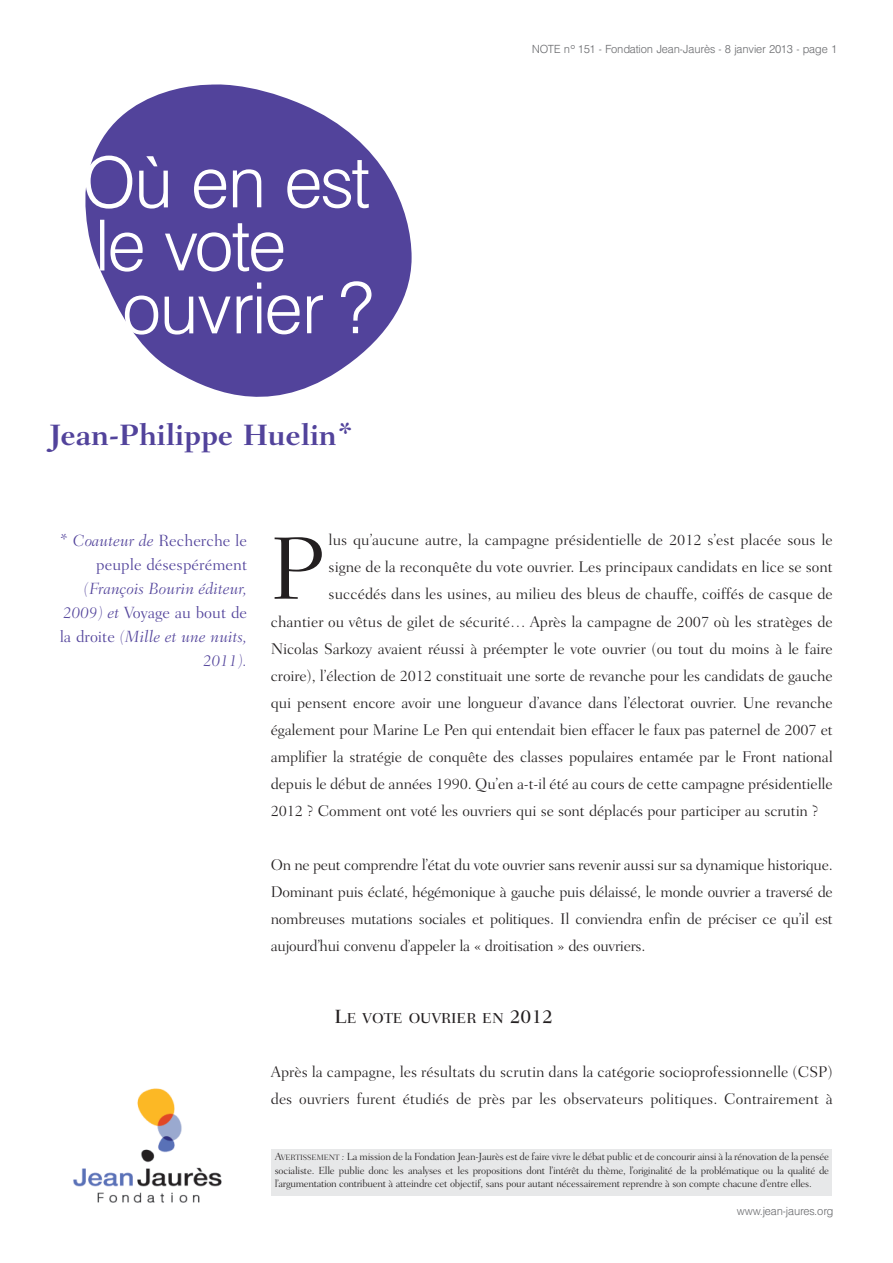
<style>
.page{position:relative;width:893px;height:1263px;background:#fff}
.page>*{position:absolute;margin:0;border:0;box-sizing:border-box;transform-origin:0 0}
.t1{font:300 90.15px "Fairfield LH";color:#231f20;scale:1.06 1}
.t2{font:300 70.5px "AT Triumvirate";letter-spacing:-.025em;color:#fff}
.t3{font:700 30px "Fairfield LH";letter-spacing:-.01em;color:#52439b}
.t4{font:italic 300 16.5px/24px "Fairfield LH";color:#52439b;text-align:right}
.t5{font:300 16.5px/24px "Fairfield LH";color:#52439b;text-align:right}
.t6{font:300 15.75px/27px "Fairfield LH";letter-spacing:-.01em;color:#231f20;text-align:justify}
.t7{font:500 14.7px "Fairfield LH";color:#231f20}
.t8{font:300 11.25px "AT Triumvirate";letter-spacing:-.01em;color:#6c6d70}
.t9{font:300 10.5px/13.5px "Fairfield LH";letter-spacing:-.02em;color:#231f20;text-align:justify}
.s1{font-style:italic}
.s2{font-style:normal}
.s3{font-size:19.5px}
.s4{font-size:7.8px}
</style>
<div class="page">
<svg style="left:85px;top:84px;width:327px;height:313px;fill:#52439b"></svg>
<img style="left:73px;top:1088px;width:149px;height:115px">
<div style="left:272px;top:1150px;width:560px;height:46px;background:#e7e8e9"></div>
<h2 class="t2" style="left:82px;top:157px;width:289px">Où en est</h2>
<h2 class="t2" style="left:95px;top:220px;width:193px">le vote</h2>
<h2 class="t2" style="left:122px;top:283px;width:254px">ouvrier ?</h2>
<h3 class="t3" style="left:49px;top:423px;width:306px">Jean-Philippe Huelin*</h3>
<p class="t8" style="left:532px;top:45px;width:307px">NOTE n°151 - Fondation Jean-Jaurès - 8 janvier 2013 - page 1</p>
<p class="t5" style="left:60px;top:529px;width:189px"><span class="s1">* Coauteur de</span> Recherche le peuple désespérément</p>
<p class="t4" style="left:60px;top:577px;width:189px">(François Bourin éditeur,<br>2009) et <span class="s2">Voyage au bout de la droite</span> (Mille et une nuits,<br>2011).</p>
<p class="t6" style="left:329px;top:528px;width:506px">lus qu’aucune autre, la campagne présidentielle de 2012 s’est placée sous le</p>
<p class="t6" style="left:329px;top:555px;width:506px">signe de la reconquête du vote ouvrier. Les principaux candidats en lice se sont</p>
<p class="t6" style="left:329px;top:582px;width:506px">succédés dans les usines, au milieu des bleus de chauffe, coiffés de casque de</p>
<p class="t6" style="left:271px;top:609px;width:563px">chantier ou vêtus de gilet de sécurité… Après la campagne de 2007 où les stratèges de</p>
<p class="t6" style="left:271px;top:636px;width:563px">Nicolas Sarkozy avaient réussi à préempter le vote ouvrier (ou tout du moins à le faire</p>
<p class="t6" style="left:271px;top:663px;width:563px">croire), l’élection de 2012 constituait une sorte de revanche pour les candidats de gauche</p>
<p class="t6" style="left:271px;top:690px;width:563px">qui pensent encore avoir une longueur d’avance dans l’électorat ouvrier. Une revanche</p>
<p class="t6" style="left:271px;top:717px;width:563px">également pour Marine Le Pen qui entendait bien effacer le faux pas paternel de 2007 et</p>
<p class="t6" style="left:271px;top:744px;width:563px">amplifier la stratégie de conquête des classes populaires entamée par le Front national</p>
<p class="t6" style="left:271px;top:771px;width:563px">depuis le début de années 1990. Qu’en a-t-il été au cours de cette campagne présidentielle</p>
<p class="t6" style="left:271px;top:798px;width:549px">2012 ? Comment ont voté les ouvriers qui se sont déplacés pour participer au scrutin ?</p>
<p class="t6" style="left:271px;top:852px;width:563px">On ne peut comprendre l’état du vote ouvrier sans revenir aussi sur sa dynamique historique.<br>Dominant puis éclaté, hégémonique à gauche puis délaissé, le monde ouvrier a traversé de nombreuses mutations sociales et politiques. Il conviendra enfin de préciser ce qu’il est aujourd’hui convenu d’appeler la « droitisation » des ouvriers.</p>
<h1 class="t1" style="left:269px;top:533px;width:55px">P</h1>
<p class="t7" style="left:335px;top:1012px;width:220px"><span class="s3">L</span>E VOTE OUVRIER EN <span class="s3">2012</span></p>
<p class="t6" style="left:271px;top:1059px;width:563px">Après la campagne, les résultats du scrutin dans la catégorie socioprofessionnelle (CSP) des ouvriers furent étudiés de près par les observateurs politiques. Contrairement à</p>
<p class="t9" style="left:275px;top:1151px;width:556px">A<span class="s4">VERTISSEMENT</span> <span class="s1">:</span> La mission de la Fondation Jean-Jaurès est de faire vivre le débat public et de concourir ainsi à la rénovation de la pensée socialiste. Elle publie donc les analyses et les propositions dont l’intérêt du thème, l’originalité de la problématique ou la qualité de l’argumentation contribuent à atteindre cet objectif, sans pour autant nécessairement reprendre à son compte chacune d’entre elles.</p>
<p class="t8" style="left:737px;top:1206px;width:98px">www.jean-jaures.org</p>
</div>
